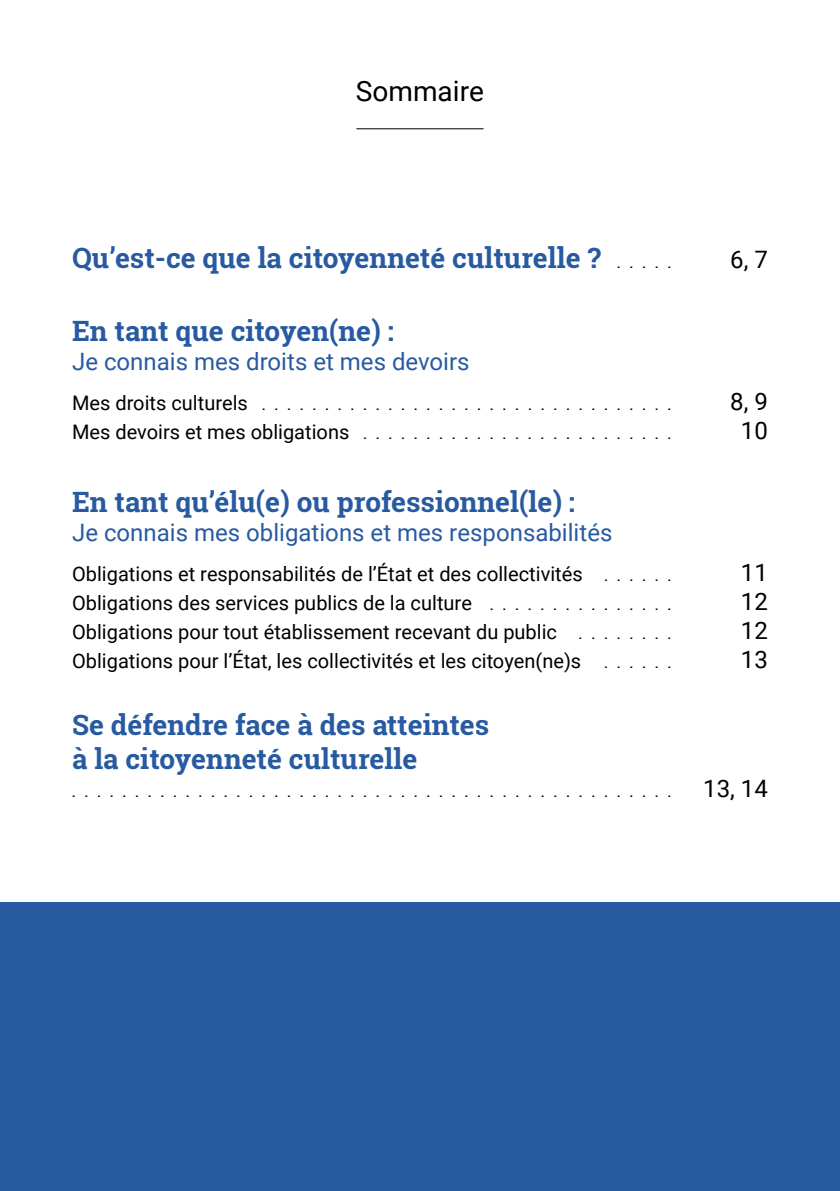
<style>
.page{position:relative;width:840px;height:1191px;background:#fff}
.page>*{position:absolute;margin:0;border:0;box-sizing:border-box;transform-origin:0 0}
.t1{font:700 28px/33.6px "Roboto Slab";color:#285aa1}
.t2{font:28px "Roboto";color:#000}
.t3{font:24px "Roboto";color:#285aa1}
.t4{font:24px "Roboto";color:#000}
.t5{font:20px "Roboto";color:#000}
.t6{font:700 12px "Roboto Slab";color:#000}
.s1{font-family:"Roboto";font-weight:400;font-size:20px}
.s2{font-family:"Roboto Slab";font-weight:700;font-size:12px}
</style>
<div class="page">
<hr style="left:356px;top:128px;width:127px;height:1px;background:#000">
<div style="left:0;top:902px;width:839px;height:289px;background:#285aa1"></div>
<h1 class="t2" style="left:356px;top:72px;width:129px">Sommaire</h1>
<h1 class="t1" style="left:72px;top:241px;width:530px">Qu’est-ce que la citoyenneté culturelle ?</h1>
<p class="t6" style="left:616px;top:255px;width:55px">.....</p>
<p class="t4" style="left:729px;top:243px;width:39px">6, 7</p>
<h1 class="t1" style="left:72px;top:314px;width:323px">En tant que citoyen(ne) :</h1>
<p class="t3" style="left:72px;top:345px;width:399px">Je connais mes droits et mes devoirs</p>
<p class="t6" style="left:72px;top:398px;width:600px"><span class="s1">Mes droits culturels</span> .................................</p>
<p class="t4" style="left:729px;top:385px;width:39px">8, 9</p>
<p class="t5" style="left:72px;top:418px;width:600px">Mes devoirs et mes obligations <span class="s2">.........................</span></p>
<p class="t4" style="left:740px;top:414px;width:28px">10</p>
<h1 class="t1" style="left:72px;top:485px;width:504px">En tant qu’élu(e) ou professionnel(le) :</h1>
<p class="t3" style="left:72px;top:516px;width:541px">Je connais mes obligations et mes responsabilités</p>
<p class="t5" style="left:72px;top:560px;width:600px">Obligations et responsabilités de l’État et des collectivités <span class="s2">. . . . . .</span></p>
<p class="t4" style="left:740px;top:556px;width:28px">11</p>
<p class="t5" style="left:72px;top:589px;width:600px">Obligations des services publics de la culture <span class="s2">. . . . . . . . . . . . . . .</span></p>
<p class="t4" style="left:740px;top:585px;width:28px">12</p>
<p class="t5" style="left:72px;top:618px;width:600px">Obligations pour tout établissement recevant du public <span class="s2">. . . . . . . .</span></p>
<p class="t4" style="left:740px;top:613px;width:28px">12</p>
<p class="t5" style="left:72px;top:646px;width:600px">Obligations pour l’État, les collectivités et les citoyen(ne)s <span class="s2">. . . . . .</span></p>
<p class="t4" style="left:740px;top:642px;width:28px">13</p>
<h1 class="t1" style="left:72px;top:707px;width:418px">Se défendre face à des atteintes à la citoyenneté culturelle</h1>
<p class="t6" style="left:72px;top:785px;width:600px">................................................</p>
<p class="t4" style="left:702px;top:772px;width:66px">13, 14</p>
</div>
